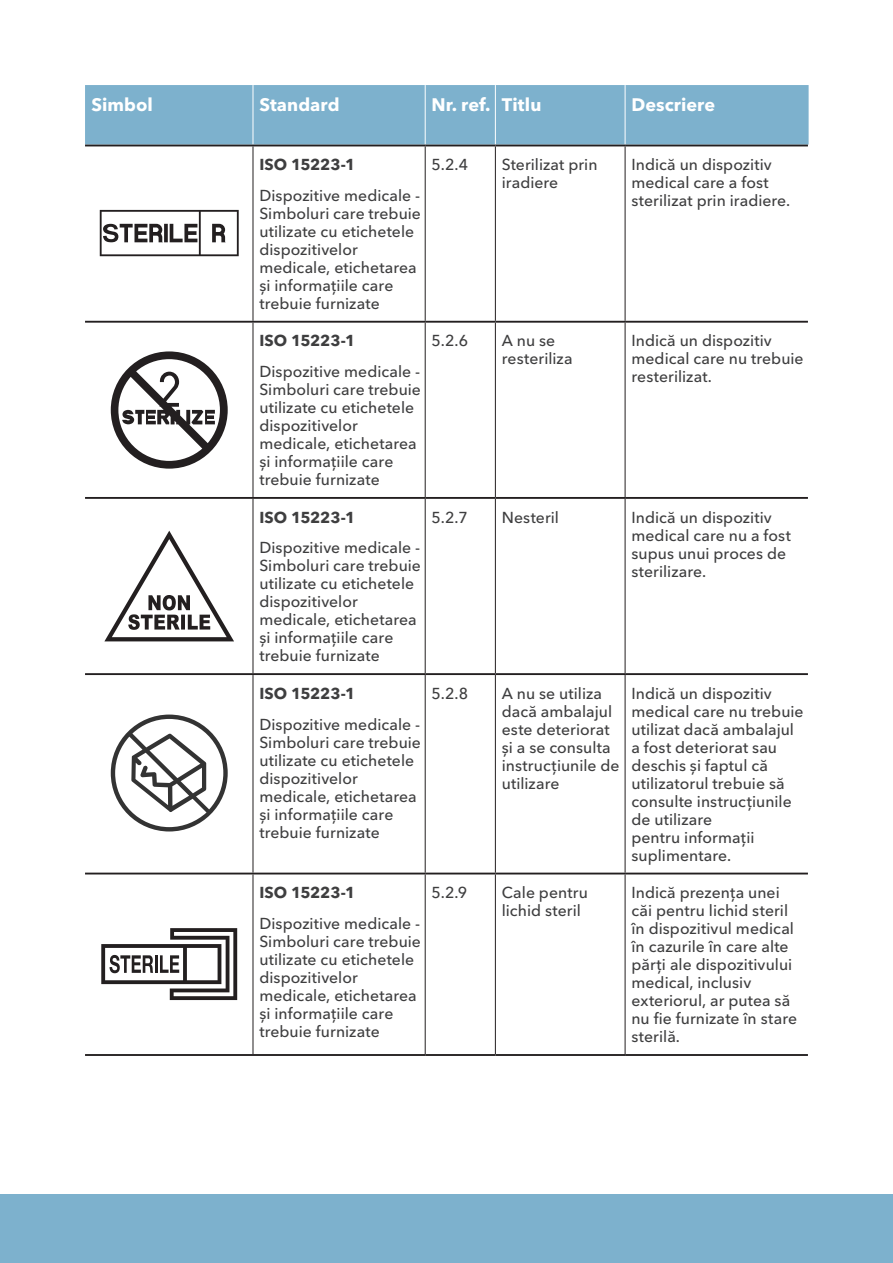
<style>
.page{position:relative;width:893px;height:1263px;background:#fff}
.page>*{position:absolute;margin:0;border:0;box-sizing:border-box;transform-origin:0 0}
.t1{font:700 18px "Avenir Next LT Pro";letter-spacing:.005em;color:#fff}
.Table_copy{font:500 15.75px/18px "Avenir Next LT Pro";letter-spacing:.005em;color:#3e3e3f}
.Table_copy-2{font:700 15.75px "Avenir Next LT Pro";letter-spacing:-.005em;color:#3e3e3f}
</style>
<div class="page">
<div style="left:85px;top:85px;width:724px;height:60px;background:#7db1cd"></div>
<hr style="left:253px;top:85px;width:1px;height:60px;background:#fff">
<hr style="left:425px;top:85px;width:1px;height:60px;background:#fff">
<hr style="left:495px;top:85px;width:1px;height:60px;background:#fff">
<hr style="left:625px;top:85px;width:1px;height:60px;background:#fff">
<div style="left:0;top:1194px;width:893px;height:69px;background:#7db1cd"></div>
<svg style="left:101px;top:928px;width:136px;height:72px"></svg>
<svg style="left:111px;top:351px;width:117px;height:118px"></svg>
<svg style="left:104px;top:531px;width:130px;height:110px"></svg>
<svg style="left:111px;top:714px;width:117px;height:117px"></svg>
<svg style="left:100px;top:210px;width:139px;height:46px"></svg>
<hr style="left:253px;top:146px;width:1px;height:175px;background:#231f20">
<hr style="left:425px;top:146px;width:1px;height:175px;background:#231f20">
<hr style="left:495px;top:146px;width:1px;height:175px;background:#231f20">
<hr style="left:625px;top:146px;width:1px;height:175px;background:#231f20">
<hr style="left:253px;top:323px;width:1px;height:174px;background:#231f20">
<hr style="left:425px;top:323px;width:1px;height:174px;background:#231f20">
<hr style="left:495px;top:323px;width:1px;height:174px;background:#231f20">
<hr style="left:625px;top:323px;width:1px;height:174px;background:#231f20">
<hr style="left:253px;top:499px;width:1px;height:174px;background:#231f20">
<hr style="left:425px;top:499px;width:1px;height:174px;background:#231f20">
<hr style="left:495px;top:499px;width:1px;height:174px;background:#231f20">
<hr style="left:625px;top:499px;width:1px;height:174px;background:#231f20">
<hr style="left:253px;top:675px;width:1px;height:198px;background:#231f20">
<hr style="left:425px;top:675px;width:1px;height:198px;background:#231f20">
<hr style="left:495px;top:675px;width:1px;height:198px;background:#231f20">
<hr style="left:625px;top:675px;width:1px;height:198px;background:#231f20">
<hr style="left:253px;top:874px;width:1px;height:180px;background:#231f20">
<hr style="left:425px;top:874px;width:1px;height:180px;background:#231f20">
<hr style="left:495px;top:874px;width:1px;height:180px;background:#231f20">
<hr style="left:625px;top:874px;width:1px;height:180px;background:#231f20">
<hr style="left:85px;top:145px;width:168px;height:1px;background:#231f20">
<hr style="left:253px;top:145px;width:172px;height:1px;background:#231f20">
<hr style="left:425px;top:145px;width:70px;height:1px;background:#231f20">
<hr style="left:495px;top:145px;width:130px;height:1px;background:#231f20">
<hr style="left:625px;top:145px;width:183px;height:1px;background:#231f20">
<hr style="left:85px;top:321px;width:168px;height:2px;background:#231f20">
<hr style="left:253px;top:321px;width:172px;height:2px;background:#231f20">
<hr style="left:425px;top:321px;width:70px;height:2px;background:#231f20">
<hr style="left:495px;top:321px;width:130px;height:2px;background:#231f20">
<hr style="left:625px;top:321px;width:183px;height:2px;background:#231f20">
<hr style="left:85px;top:497px;width:168px;height:2px;background:#231f20">
<hr style="left:253px;top:497px;width:172px;height:2px;background:#231f20">
<hr style="left:425px;top:497px;width:70px;height:2px;background:#231f20">
<hr style="left:495px;top:497px;width:130px;height:2px;background:#231f20">
<hr style="left:625px;top:497px;width:183px;height:2px;background:#231f20">
<hr style="left:85px;top:673px;width:168px;height:2px;background:#231f20">
<hr style="left:253px;top:673px;width:172px;height:2px;background:#231f20">
<hr style="left:425px;top:673px;width:70px;height:2px;background:#231f20">
<hr style="left:495px;top:673px;width:130px;height:2px;background:#231f20">
<hr style="left:625px;top:673px;width:183px;height:2px;background:#231f20">
<hr style="left:85px;top:873px;width:168px;height:1px;background:#231f20">
<hr style="left:253px;top:873px;width:172px;height:1px;background:#231f20">
<hr style="left:425px;top:873px;width:70px;height:1px;background:#231f20">
<hr style="left:495px;top:873px;width:130px;height:1px;background:#231f20">
<hr style="left:625px;top:873px;width:183px;height:1px;background:#231f20">
<hr style="left:85px;top:1054px;width:168px;height:2px;background:#231f20">
<hr style="left:253px;top:1054px;width:172px;height:2px;background:#231f20">
<hr style="left:425px;top:1054px;width:70px;height:2px;background:#231f20">
<hr style="left:495px;top:1054px;width:130px;height:2px;background:#231f20">
<hr style="left:625px;top:1054px;width:183px;height:2px;background:#231f20">
<p class="t1" style="left:91px;top:94px;width:63px">Simbol</p>
<p class="t1" style="left:259px;top:94px;width:82px">Standard</p>
<p class="t1" style="left:432px;top:94px;width:111px">Nr. ref. Titlu</p>
<p class="t1" style="left:631px;top:94px;width:85px">Descriere</p>
<p class="Table_copy-2" style="left:259px;top:155px;width:97px">ISO 15223-1</p>
<p class="Table_copy" style="left:259px;top:186px;width:163px">Dispozitive medicale -<br>Simboluri care trebuie utilizate cu etichetele dispozitivelor medicale, etichetarea și informațiile care trebuie furnizate</p>
<p class="Table_copy-2" style="left:259px;top:331px;width:97px">ISO 15223-1</p>
<p class="Table_copy" style="left:259px;top:363px;width:163px">Dispozitive medicale -<br>Simboluri care trebuie utilizate cu etichetele dispozitivelor medicale, etichetarea și informațiile care trebuie furnizate</p>
<p class="Table_copy-2" style="left:259px;top:507px;width:97px">ISO 15223-1</p>
<p class="Table_copy" style="left:259px;top:539px;width:163px">Dispozitive medicale -<br>Simboluri care trebuie utilizate cu etichetele dispozitivelor medicale, etichetarea și informațiile care trebuie furnizate</p>
<p class="Table_copy-2" style="left:259px;top:684px;width:97px">ISO 15223-1</p>
<p class="Table_copy" style="left:259px;top:715px;width:163px">Dispozitive medicale -<br>Simboluri care trebuie utilizate cu etichetele dispozitivelor medicale, etichetarea și informațiile care trebuie furnizate</p>
<p class="Table_copy-2" style="left:259px;top:883px;width:97px">ISO 15223-1</p>
<p class="Table_copy" style="left:259px;top:914px;width:163px">Dispozitive medicale -<br>Simboluri care trebuie utilizate cu etichetele dispozitivelor medicale, etichetarea și informațiile care trebuie furnizate</p>
<p class="Table_copy" style="left:432px;top:156px;width:38px">5.2.4</p>
<p class="Table_copy" style="left:502px;top:156px;width:97px">Sterilizat prin iradiere</p>
<p class="Table_copy" style="left:631px;top:156px;width:160px">Indică un dispozitiv medical care a fost sterilizat prin iradiere.</p>
<p class="Table_copy" style="left:432px;top:332px;width:38px">5.2.6</p>
<p class="Table_copy" style="left:502px;top:332px;width:72px">A nu se resteriliza</p>
<p class="Table_copy" style="left:631px;top:332px;width:174px">Indică un dispozitiv medical care nu trebuie resterilizat.</p>
<p class="Table_copy" style="left:432px;top:508px;width:38px">5.2.7</p>
<p class="Table_copy" style="left:502px;top:508px;width:59px">Nesteril</p>
<p class="Table_copy" style="left:631px;top:508px;width:161px">Indică un dispozitiv medical care nu a fost supus unui proces de sterilizare.</p>
<p class="Table_copy" style="left:432px;top:684px;width:38px">5.2.8</p>
<p class="Table_copy" style="left:502px;top:684px;width:119px">A nu se utiliza dacă ambalajul este deteriorat și a se consulta instrucțiunile de utilizare</p>
<p class="Table_copy" style="left:631px;top:684px;width:174px">Indică un dispozitiv medical care nu trebuie utilizat dacă ambalajul a fost deteriorat sau deschis și faptul că utilizatorul trebuie să consulte instrucțiunile de utilizare<br>pentru informații suplimentare.</p>
<p class="Table_copy" style="left:432px;top:884px;width:37px">5.2.9</p>
<p class="Table_copy" style="left:502px;top:884px;width:88px">Cale pentru lichid steril</p>
<p class="Table_copy" style="left:631px;top:884px;width:167px">Indică prezența unei căi pentru lichid steril în dispozitivul medical în cazurile în care alte părți ale dispozitivului medical, inclusiv exteriorul, ar putea să nu fie furnizate în stare sterilă.</p>
</div>
